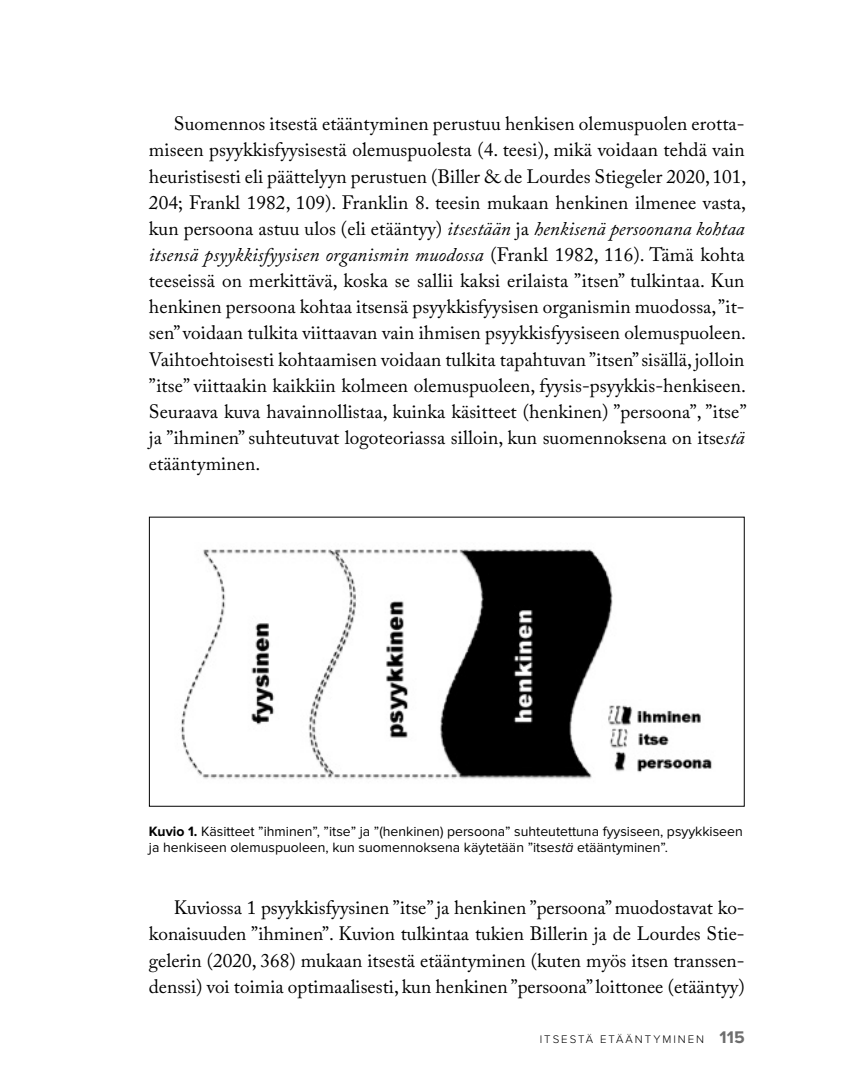
<style>
.page{position:relative;width:844px;height:1092px;background:#fff}
.page>*{position:absolute;margin:0;border:0;box-sizing:border-box;transform-origin:0 0}
.t1{font:19.25px/26.1px "Adobe Caslon Pro";color:#000;text-align:justify}
.t2{font:14px/16.8px "Proxima Nova";color:#000}
.t3{font:300 11.38px "Proxima Nova";letter-spacing:.175em;color:#000}
.s1{font-style:italic}
.s2{font-weight:700}
.s3{font-weight:700;font-size:17.5px;color:#6e6e6e}
</style>
<div class="page">
<img style="left:181px;top:549px;width:432px;height:230px">
<img style="left:601px;top:700px;width:111px;height:74px">
<p class="t1" style="left:149px;top:111px;width:599px;text-indent:25px">Suomennos itsestä etääntyminen perustuu henkisen olemuspuolen erotta&shy;miseen psyykkisfyysisestä olemuspuolesta (4. teesi), mikä voidaan tehdä vain heuristisesti eli päättelyyn perustuen (Biller &amp; de Lourdes Stiegeler 2020, 101, 204; Frankl 1982, 109). Franklin 8. teesin mukaan henkinen ilmenee vasta, kun persoona astuu ulos (eli etääntyy) <span class="s1">itsestään</span> ja <span class="s1">henkisenä persoonana kohtaa itsensä psyykkisfyysisen organismin muodossa</span> (Frankl 1982, 116). Tämä kohta teeseissä on merkittävä, koska se sallii kaksi erilaista ”itsen” tulkintaa. Kun henkinen persoona kohtaa itsensä psyykkisfyysisen organismin muodossa, ”it&shy;sen” voidaan tulkita viittaavan vain ihmisen psyykkisfyysiseen olemuspuoleen.<br>Vaihtoehtoisesti kohtaamisen voidaan tulkita tapahtuvan ”itsen” sisällä, jolloin ”itse” viittaakin kaikkiin kolmeen olemuspuoleen, fyysis-psyykkis-henkiseen.<br>Seuraava kuva havainnollistaa, kuinka käsitteet (henkinen) ”persoona”, ”itse” ja ”ihminen” suhteutuvat logoteoriassa silloin, kun suomennoksena on itse<span class="s1">stä </span>etääntyminen.</p>
<p class="t2" style="left:149px;top:823px;width:595px"><span class="s2">Kuvio 1.</span> Käsitteet ”ihminen”, ”itse” ja ”(henkinen) persoona” suhteutettuna fyysiseen, psyykkiseen ja henkiseen olemuspuoleen, kun suomennoksena käytetään ”itse<span class="s1">stä</span> etääntyminen”.</p>
<p class="t1" style="left:149px;top:894px;width:597px;text-indent:25px">Kuviossa 1 psyykkisfyysinen ”itse” ja henkinen ”persoona” muodostavat ko&shy;konaisuuden ”ihminen”. Kuvion tulkintaa tukien Billerin ja de Lourdes Stie&shy;gelerin (2020, 368) mukaan itsestä etääntyminen (kuten myös itsen transsen&shy;denssi) voi toimia optimaalisesti, kun henkinen ”persoona” loittonee (etääntyy)</p>
<p class="t3" style="left:539px;top:1032px;width:206px">ITSESTÄ ETÄÄNTYMINEN <span class="s3">115</span></p>
</div>
